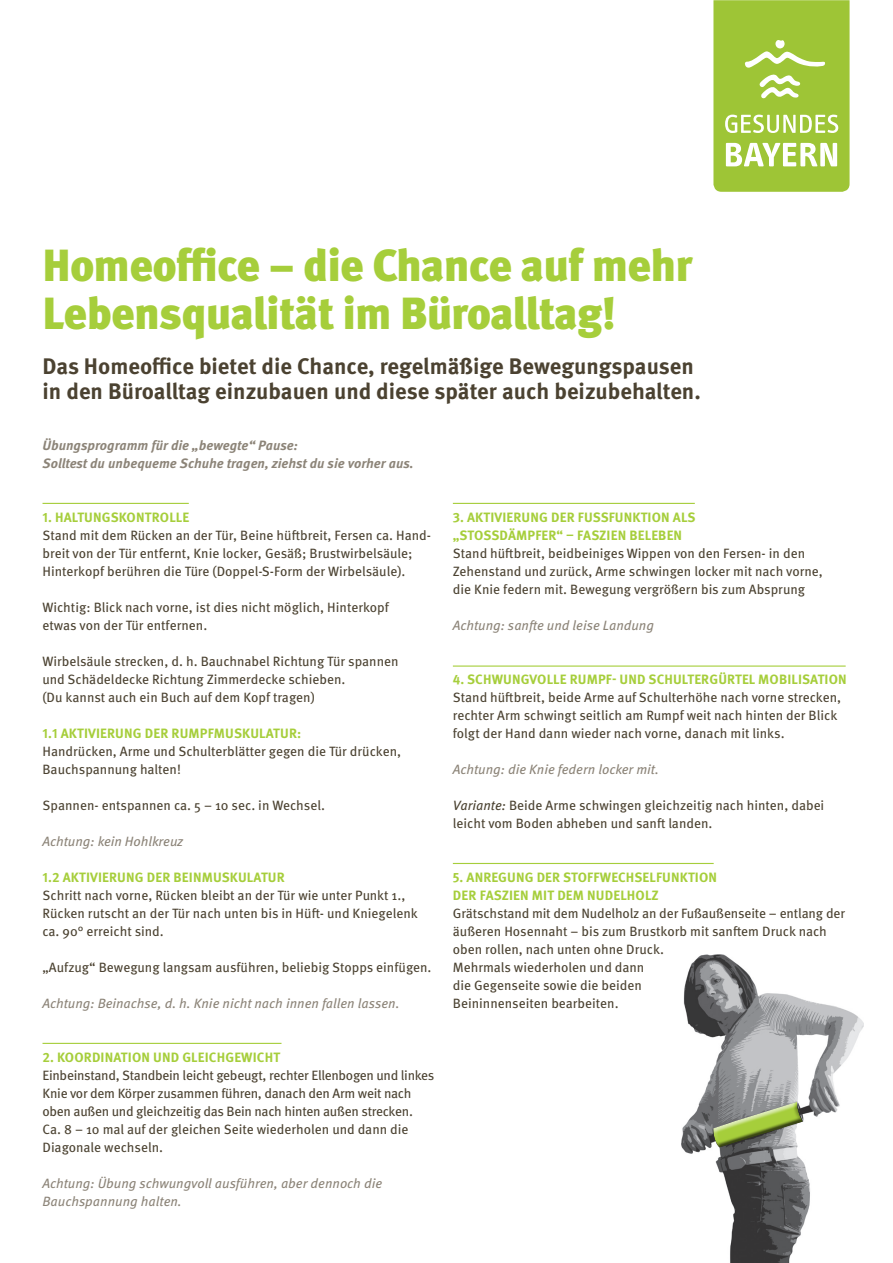
<style>
.page{position:relative;width:893px;height:1263px;background:#fff}
.page>*{position:absolute;margin:0;border:0;box-sizing:border-box;transform-origin:0 0}
.t1{font:900 45px/48px "Meta Pro";letter-spacing:-.02em;color:#a6ce3b}
.t2{font:700 22.5px/25.5px "Meta Pro";color:#4b4231}
.t3{font:13.5px/18px "Meta Pro";color:#4b4231}
.t4{font:700 13.5px/18px "Meta Pro";letter-spacing:.01em;color:#a6ce3b}
.t5{font:13.5px/18px "Meta Pro";letter-spacing:-.02em;color:#4b4231}
.t6{font:italic 13.5px/18px "Meta Pro";color:#8c8478}
.t7{font:italic 700 13.5px/18px "Meta Pro";color:#8c8478}
.s1{font-style:italic}
</style>
<div class="page">
<svg style="left:713px;top:0;width:136px;height:192px;background:#aacc50"></svg>
<img style="left:681px;top:954px;width:182px;height:309px">
<div style="left:713px;top:1099px;width:91px;height:48px;background:#231f20;opacity:.75"></div>
<hr style="left:43px;top:1043px;width:238px;height:1px;background:#a6ce3b">
<hr style="left:43px;top:503px;width:146px;height:1px;background:#a6ce3b">
<hr style="left:453px;top:503px;width:242px;height:1px;background:#a6ce3b">
<hr style="left:453px;top:665px;width:393px;height:2px;background:#a6ce3b">
<hr style="left:453px;top:863px;width:261px;height:1px;background:#a6ce3b">
<h1 class="t1" style="left:43px;top:239px;width:652px">Homeoffice – die Chance auf mehr<br>Lebensqualität im Büroalltag!</h1>
<h2 class="t2" style="left:43px;top:352px;width:660px">Das Homeoffice bietet die Chance, regelmäßige Bewegungspausen in den Büroalltag einzubauen und diese später auch beizubehalten.</h2>
<p class="t7" style="left:43px;top:435px;width:373px">Übungsprogramm für die „bewegte“ Pause:<br>Solltest du unbequeme Schuhe tragen, ziehst du sie vorher aus.</p>
<p class="t4" style="left:43px;top:507px;width:148px">1. HALTUNGSKONTROLLE</p>
<p class="t3" style="left:43px;top:525px;width:390px">Stand mit dem Rücken an der Tür, Beine hüftbreit, Fersen ca. Hand&shy;breit von der Tür entfernt, Knie locker, Gesäß; Brustwirbelsäule;<br>Hinterkopf berühren die Türe (Doppel-S-Form der Wirbelsäule).</p>
<p class="t3" style="left:43px;top:597px;width:348px">Wichtig: Blick nach vorne, ist dies nicht möglich, Hinterkopf etwas von der Tür entfernen.</p>
<p class="t3" style="left:43px;top:651px;width:358px">Wirbelsäule strecken, d. h. Bauchnabel Richtung Tür spannen und Schädeldecke Richtung Zimmerdecke schieben.<br>(Du kannst auch ein Buch auf dem Kopf tragen)</p>
<p class="t4" style="left:43px;top:723px;width:260px">1.1 AKTIVIERUNG DER RUMPFMUSKULATUR:</p>
<p class="t3" style="left:43px;top:741px;width:360px">Handrücken, Arme und Schulterblätter gegen die Tür drücken,<br>Bauchspannung halten!</p>
<p class="t3" style="left:43px;top:795px;width:284px">Spannen- entspannen ca. 5 – 10 sec. in Wechsel.</p>
<p class="t6" style="left:43px;top:831px;width:142px">Achtung: kein Hohlkreuz</p>
<p class="t4" style="left:43px;top:867px;width:244px">1.2 AKTIVIERUNG DER BEINMUSKULATUR</p>
<p class="t3" style="left:43px;top:885px;width:377px">Schritt nach vorne, Rücken bleibt an der Tür wie unter Punkt 1.,<br>Rücken rutscht an der Tür nach unten bis in Hüft- und Kniegelenk ca. 90° erreicht sind.</p>
<p class="t3" style="left:43px;top:957px;width:391px">„Aufzug“ Bewegung langsam ausführen, beliebig Stopps einfügen.</p>
<p class="t6" style="left:43px;top:993px;width:359px">Achtung: Beinachse, d. h. Knie nicht nach innen fallen lassen.</p>
<p class="t4" style="left:43px;top:1047px;width:239px">2. KOORDINATION UND GLEICHGEWICHT</p>
<p class="t5" style="left:43px;top:1065px;width:393px">Einbeinstand, Standbein leicht gebeugt, rechter Ellenbogen und linkes Knie vor dem Körper zusammen führen, danach den Arm weit nach oben außen und gleichzeitig das Bein nach hinten außen strecken.<br>Ca. 8 – 10 mal auf der gleichen Seite wiederholen und dann die Diagonale wechseln.</p>
<p class="t6" style="left:43px;top:1173px;width:341px">Achtung: Übung schwungvoll ausführen, aber dennoch die<br>Bauchspannung halten.</p>
<p class="t4" style="left:453px;top:507px;width:244px">3. AKTIVIERUNG DER FUSSFUNKTION ALS „STOSSDÄMPFER“ – FASZIEN BELEBEN</p>
<p class="t3" style="left:453px;top:543px;width:372px">Stand hüftbreit, beidbeiniges Wippen von den Fersen- in den<br>Zehenstand und zurück, Arme schwingen locker mit nach vorne, die Knie federn mit. Bewegung vergrößern bis zum Absprung</p>
<p class="t6" style="left:453px;top:615px;width:203px">Achtung: sanfte und leise Landung</p>
<p class="t4" style="left:453px;top:669px;width:395px">4. SCHWUNGVOLLE RUMPF- UND SCHULTERGÜRTEL MOBILISATION</p>
<p class="t3" style="left:453px;top:687px;width:390px">Stand hüftbreit, beide Arme auf Schulterhöhe nach vorne strecken, rechter Arm schwingt seitlich am Rumpf weit nach hinten der Blick folgt der Hand dann wieder nach vorne, danach mit links.</p>
<p class="t6" style="left:453px;top:759px;width:208px">Achtung: die Knie federn locker mit.</p>
<p class="t3" style="left:453px;top:795px;width:373px"><span class="s1">Variante:</span> Beide Arme schwingen gleichzeitig nach hinten, dabei leicht vom Boden abheben und sanft landen.</p>
<p class="t4" style="left:453px;top:867px;width:266px">5. ANREGUNG DER STOFFWECHSELFUNKTION<br>DER FASZIEN MIT DEM NUDELHOLZ</p>
<p class="t3" style="left:453px;top:903px;width:394px">Grätschstand mit dem Nudelholz an der Fußaußenseite – entlang der äußeren Hosennaht – bis zum Brustkorb mit sanftem Druck nach oben rollen, nach unten ohne Druck.<br>Mehrmals wiederholen und dann<br>die Gegenseite sowie die beiden<br>Beininnenseiten bearbeiten.</p>
</div>
